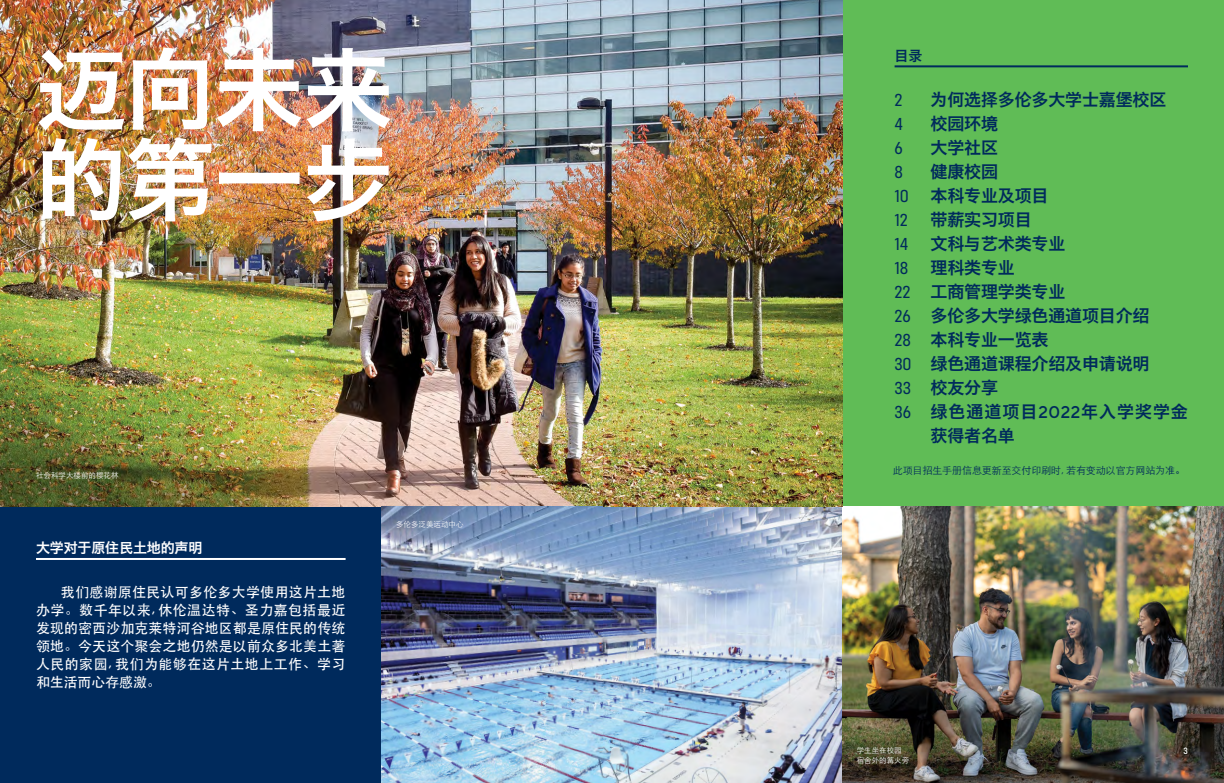
<style>
.page{position:relative;width:1224px;height:783px;background:#fff}
.page>*{position:absolute;margin:0;border:0;box-sizing:border-box;transform-origin:0 0}
.Hed_70pt_Ch{font:90px "Hiragino Sans GB W6";letter-spacing:-.01em;color:#fff}
.Hed_24pt_Ch{font:18px "Config Condensed";color:#002a5c}
.Hed_24pt_Ch-2{font:17px "Hiragino Sans GB W6";letter-spacing:-.01em;color:#002a5c}
.Hed_24pt_Ch-3{font:17px/24px "Hiragino Sans GB W6";letter-spacing:.06em;color:#002a5c}
.Body_12pt_Ch{font:500 14px/18px "ST Heiti SC";letter-spacing:.005em;color:#fff;text-align:justify}
.Underlined_hed_Ch{font:14px "Hiragino Sans GB W6";letter-spacing:-.01em;color:#fff}
.Underlined_hed_Ch-2{font:14px "Hiragino Sans GB W6";color:#002a5c}
.Body_10pt_Ch{font:300 10px "ST Heiti SC";letter-spacing:-.01em;color:#002a5c}
.t1{font:500 9.5px "Config Condensed";color:#fff}
.t2{font:300 7.5px "ST Heiti SC";color:#fff}
.s1{font-family:"Config Condensed";font-size:18px}
.s2{font-family:"TT Norms Pro";font-weight:500}
</style>
<div class="page">
<div style="left:0;top:507px;width:382px;height:276px;background:#002a5c"></div>
<img style="left:0;top:0;width:603px;height:507px">
<img style="left:382px;top:507px;width:221px;height:276px">
<hr style="left:36px;top:558px;width:310px;height:2px;background:#fff">
<div style="left:842px;top:0;width:382px;height:507px;background:#60bc56"></div>
<img style="left:603px;top:507px;width:621px;height:276px">
<img style="left:603px;top:0;width:239px;height:507px">
<hr style="left:895px;top:65px;width:293px;height:2px;background:#002a5c">
<p class="Hed_70pt_Ch" style="left:36px;top:31px;width:359px">迈向未来</p>
<p class="Hed_70pt_Ch" style="left:36px;top:121px;width:359px">的第一步</p>
<p class="t2" style="left:36px;top:469px;width:84px">社会科学大楼前的樱花林</p>
<p class="Underlined_hed_Ch" style="left:36px;top:539px;width:168px">大学对于原住民土地的声明</p>
<p class="Body_12pt_Ch" style="left:36px;top:583px;width:311px;text-indent:25px">我们感谢原住民认可多伦多大学使用这片土地办学。数千年以来, 休伦温达特、圣力嘉包括最近发现的密西沙加克莱特河谷地区都是原住民的传统领地。今天这个聚会之地仍然是以前众多北美土著人民的家园, 我们为能够在这片土地上工作、学习和生活而心存感激。</p>
<p class="t2" style="left:396px;top:518px;width:69px">多伦多泛美运动中心</p>
<p class="Underlined_hed_Ch-2" style="left:895px;top:46px;width:29px">目录</p>
<p class="Hed_24pt_Ch" style="left:895px;top:90px;width:10px">2</p>
<p class="Hed_24pt_Ch-2" style="left:931px;top:89px;width:237px">为何选择多伦多大学士嘉堡校区</p>
<p class="Hed_24pt_Ch" style="left:895px;top:114px;width:10px">4</p>
<p class="Hed_24pt_Ch-2" style="left:931px;top:113px;width:69px">校园环境</p>
<p class="Hed_24pt_Ch" style="left:895px;top:138px;width:10px">6</p>
<p class="Hed_24pt_Ch-2" style="left:931px;top:137px;width:69px">大学社区</p>
<p class="Hed_24pt_Ch" style="left:895px;top:162px;width:10px">8</p>
<p class="Hed_24pt_Ch-2" style="left:931px;top:161px;width:69px">健康校园</p>
<p class="Hed_24pt_Ch" style="left:895px;top:186px;width:16px">10</p>
<p class="Hed_24pt_Ch-2" style="left:931px;top:185px;width:119px">本科专业及项目</p>
<p class="Hed_24pt_Ch" style="left:895px;top:210px;width:15px">12</p>
<p class="Hed_24pt_Ch-2" style="left:931px;top:209px;width:103px">带薪实习项目</p>
<p class="Hed_24pt_Ch" style="left:895px;top:234px;width:15px">14</p>
<p class="Hed_24pt_Ch-2" style="left:931px;top:233px;width:136px">文科与艺术类专业</p>
<p class="Hed_24pt_Ch-2" style="left:895px;top:257px;width:122px"><span class="s1">18</span> 理科类专业</p>
<p class="Hed_24pt_Ch-2" style="left:895px;top:281px;width:172px"><span class="s1">22</span> 工商管理学类专业</p>
<p class="Hed_24pt_Ch-2" style="left:895px;top:305px;width:256px"><span class="s1">26</span> 多伦多大学绿色通道项目介绍</p>
<p class="Hed_24pt_Ch-2" style="left:895px;top:329px;width:155px"><span class="s1">28</span> 本科专业一览表</p>
<p class="Hed_24pt_Ch-2" style="left:895px;top:353px;width:256px"><span class="s1">30</span> 绿色通道课程介绍及申请说明</p>
<p class="Hed_24pt_Ch-2" style="left:895px;top:377px;width:105px"><span class="s1">33</span> 校友分享</p>
<p class="Hed_24pt_Ch-3" style="left:931px;top:399px;width:259px;text-indent:-36px"><span class="s1">36</span> 绿色通道项目<span class="s2">2022</span>年入学奖学金获得者名单</p>
<p class="Body_10pt_Ch" style="left:893px;top:462px;width:294px">此项目招生手册信息更新至交付印刷时, 若有变动以官方网站为准。</p>
<p class="t2" style="left:857px;top:744px;width:46px">学生坐在校园</p>
<p class="t2" style="left:857px;top:754px;width:54px">宿舍外的篝火旁</p>
<p class="t1" style="left:1184px;top:746px;width:6px">3</p>
</div>
